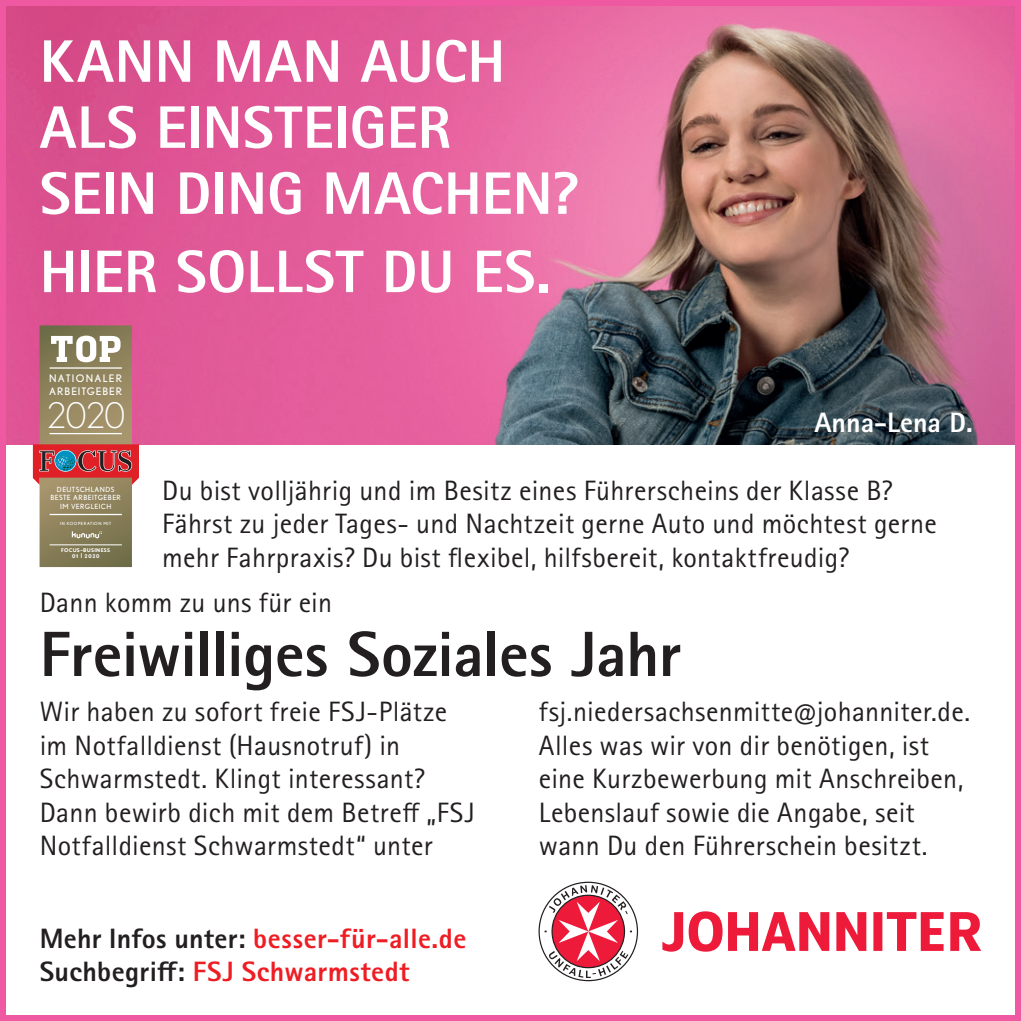
<style>
.page{position:relative;width:1021px;height:1021px;background:#fff}
.page>*{position:absolute;margin:0;border:0;box-sizing:border-box;transform-origin:0 0}
.t1{font:800 64px "Rotis Sans Serif W1 G";letter-spacing:-.01em;color:#231f20}
.t2{font:800 60px/66px "Rotis Sans Serif W1 G";color:#fff}
.t3{font:300 35.2px "Nobel";color:#fff}
.t4{font:28px/33.6px "Rotis Sans Serif W1 G";letter-spacing:.01em;color:#231f20}
.t5{font:800 28px/33.6px "Rotis Sans Serif W1 G";letter-spacing:.015em;color:#ee1d23}
.t6{font:800 28px "Rotis Sans Serif W1 G";color:#fff}
.t7{font:10.4px/12.8px "Nobel";letter-spacing:.09em;color:#fff}
.t8{font:7.2px/8.4px "Nobel";letter-spacing:.055em;color:#fff;text-align:center}
.t9{font:700 5.2px/6px "Nobel";letter-spacing:.05em;color:#fff;text-align:center}
.t10{font:4.4px "Nobel";letter-spacing:.11em;color:#fff}
.s1{color:#231f20}
</style>
<div class="page">
<img style="left:7px;top:7px;width:1006px;height:437px">
<div style="left:0;top:0;width:1020px;height:1020px;border:6px solid #ef59a1"></div>
<svg style="left:538px;top:881px;width:443px;height:100px"></svg>
<svg style="left:33px;top:325px;width:106px;height:242px;background:#a4826c"></svg>
<h2 class="t2" style="left:40px;top:28px;width:541px">KANN MAN AUCH<br>ALS EINSTEIGER<br>SEIN DING MACHEN?</h2>
<h2 class="t2" style="left:40px;top:238px;width:513px">HIER SOLLST DU ES.</h2>
<p class="t7" style="left:49px;top:371px;width:75px">NATIONALER<br>ARBEITGEBER</p>
<p class="t3" style="left:46px;top:395px;width:82px">2020</p>
<p class="t6" style="left:814px;top:404px;width:160px">Anna-Lena D.</p>
<p class="t4" style="left:162px;top:473px;width:776px">Du bist volljährig und im Besitz eines Führerscheins der Klasse B?<br>Fährst zu jeder Tages‐ und Nachtzeit gerne Auto und möchtest gerne mehr Fahrpraxis? Du bist flexibel, hilfsbereit, kontaktfreudig?</p>
<p class="t4" style="left:40px;top:586px;width:294px">Dann komm zu uns für ein</p>
<h1 class="t1" style="left:40px;top:613px;width:643px">Freiwilliges Soziales Jahr</h1>
<p class="t4" style="left:40px;top:695px;width:436px">Wir haben zu sofort freie FSJ‐Plätze im Notfalldienst (Hausnotruf) in Schwarmstedt. Klingt interessant?<br>Dann bewirb dich mit dem Betreff „FSJ Notfalldienst Schwarmstedt“ unter</p>
<p class="t4" style="left:539px;top:695px;width:433px">fsj.niedersachsenmitte@johanniter.de.<br>Alles was wir von dir benötigen, ist eine Kurzbewerbung mit Anschreiben, Lebenslauf sowie die Angabe, seit wann Du den Führerschein besitzt.</p>
<p class="t8" style="left:50px;top:485px;width:72px">DEUTSCHLANDS<br>BESTE ARBEITGEBER<br>IM VERGLEICH</p>
<p class="t10" style="left:60px;top:521px;width:52px">IN KOOPERATION MIT</p>
<p class="t9" style="left:61px;top:547px;width:50px">FOCUS–BUSINESS<br>01 | 2020</p>
<p class="t5" style="left:40px;top:921px;width:428px"><span class="s1">Mehr Infos unter:</span> besser-für-alle.de<br><span class="s1">Suchbegriff:</span> FSJ Schwarmstedt</p>
</div>
